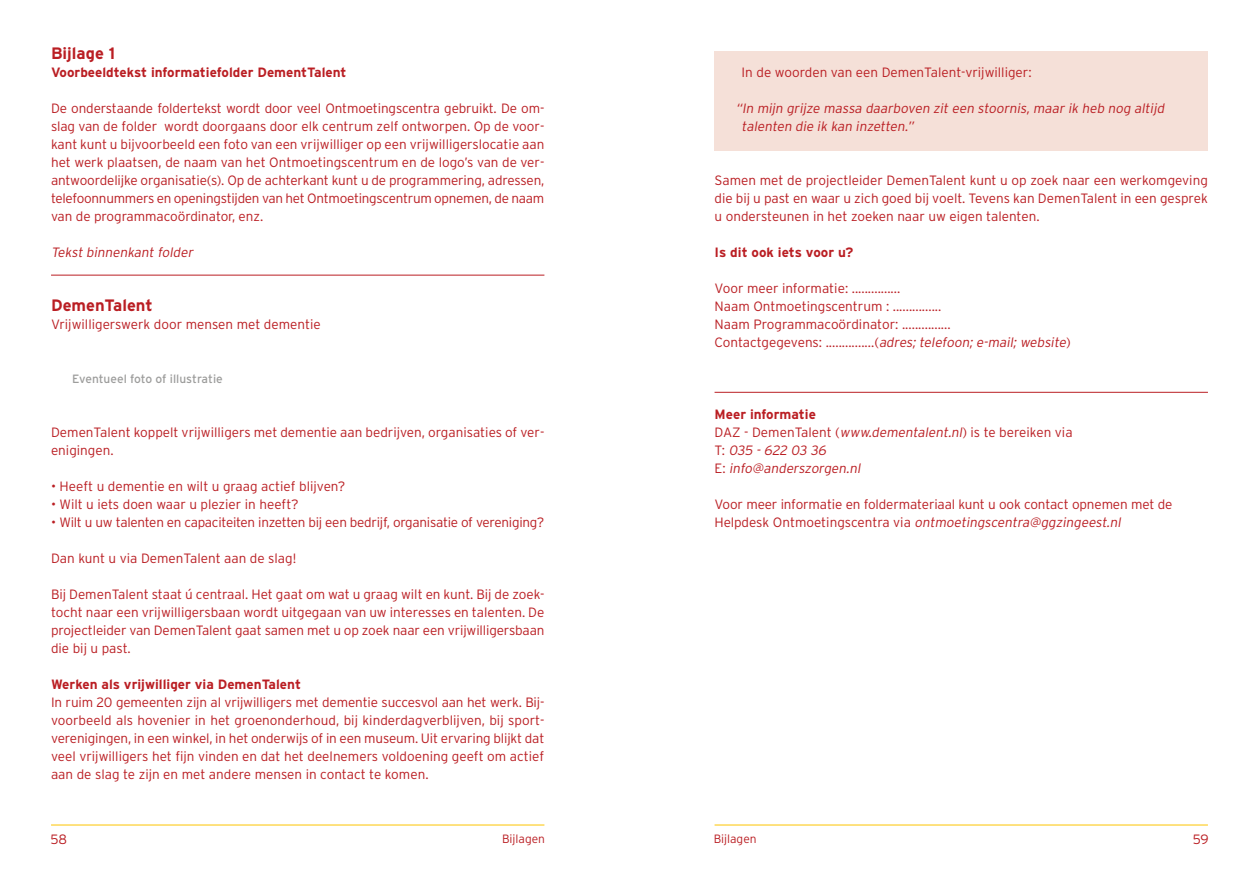
<style>
.page{position:relative;width:1259px;height:893px;background:#fff}
.page>*{position:absolute;margin:0;border:0;box-sizing:border-box;transform-origin:0 0}
.t1{font:700 16.5px "Interstate";color:#ba1e23}
.t2{font:300 13.5px/18px "Interstate";color:#ba1e23;text-align:justify}
.t3{font:italic 300 13.5px/18px "Interstate";color:#ba1e23}
.t4{font:700 13.5px "Interstate";color:#ba1e23}
.t5{font:300 13.5px "Interstate";letter-spacing:-.02em;color:#ba1e23}
.t6{font:12px "Interstate";color:#9d9d9c}
.t7{font:300 12px "Interstate";color:#ba1e23}
.s1{font-style:italic}
.s2{font-weight:700;font-style:normal}
.s3{font-style:normal}
</style>
<div class="page">
<div style="left:714px;top:51px;width:494px;height:100px;background:#f5e0d8"></div>
<hr style="left:51px;top:825px;width:493px;height:1px;background:#fdc500">
<hr style="left:714px;top:825px;width:494px;height:1px;background:#fdc500">
<hr style="left:714px;top:392px;width:494px;height:1px;background:#ba1e23">
<hr style="left:51px;top:275px;width:493px;height:1px;background:#ba1e23">
<p class="t1" style="left:51px;top:44px;width:65px">Bijlage 1</p>
<p class="t4" style="left:51px;top:65px;width:297px">Voorbeeldtekst informatiefolder DementTalent</p>
<p class="t2" style="left:51px;top:99px;width:495px">De onderstaande foldertekst wordt door veel Ontmoetingscentra gebruikt. De om&shy;slag van de folder wordt doorgaans door elk centrum zelf ontworpen. Op de voor&shy;kant kunt u bijvoorbeeld een foto van een vrijwilliger op een vrijwilligerslocatie aan het werk plaatsen, de naam van het Ontmoetingscentrum en de logo’s van de ver&shy;antwoordelijke organisatie(s). Op de achterkant kunt u de programmering, adressen, telefoonnummers en openingstijden van het Ontmoetingscentrum opnemen, de naam van de programmacoördinator, enz.</p>
<p class="t3" style="left:51px;top:243px;width:146px">Tekst binnenkant folder</p>
<p class="t1" style="left:51px;top:296px;width:103px">DemenTalent</p>
<p class="t2" style="left:51px;top:315px;width:271px">Vrijwilligerswerk door mensen met dementie</p>
<p class="t6" style="left:72px;top:372px;width:152px">Eventueel foto of illustratie</p>
<p class="t2" style="left:51px;top:423px;width:495px">DemenTalent koppelt vrijwilligers met dementie aan bedrijven, organisaties of ver&shy;enigingen.</p>
<p class="t2" style="left:51px;top:477px;width:296px">• Heeft u dementie en wilt u graag actief blijven?</p>
<p class="t2" style="left:51px;top:495px;width:249px">• Wilt u iets doen waar u plezier in heeft?</p>
<p class="t5" style="left:51px;top:515px;width:495px">• Wilt u uw talenten en capaciteiten inzetten bij een bedrijf, organisatie of vereniging?</p>
<p class="t2" style="left:51px;top:549px;width:247px">Dan kunt u via DemenTalent aan de slag!</p>
<p class="t2" style="left:51px;top:585px;width:495px">Bij DemenTalent staat ú centraal. Het gaat om wat u graag wilt en kunt. Bij de zoek&shy;tocht naar een vrijwilligersbaan wordt uitgegaan van uw interesses en talenten. De projectleider van DemenTalent gaat samen met u op zoek naar een vrijwilligersbaan die bij u past.</p>
<p class="t4" style="left:51px;top:677px;width:251px">Werken als vrijwilliger via DemenTalent</p>
<p class="t2" style="left:51px;top:693px;width:495px">In ruim 20 gemeenten zijn al vrijwilligers met dementie succesvol aan het werk. Bij&shy;voorbeeld als hovenier in het groenonderhoud, bij kinderdagverblijven, bij sport&shy;verenigingen, in een winkel, in het onderwijs of in een museum. Uit ervaring blijkt dat veel vrijwilligers het fijn vinden en dat het deelnemers voldoening geeft om actief aan de slag te zijn en met andere mensen in contact te komen.</p>
<p class="t2" style="left:741px;top:63px;width:292px">In de woorden van een DemenTalent-vrijwilliger:</p>
<p class="t3" style="left:741px;top:99px;width:426px;text-indent:-6px">“In mijn grijze massa daarboven zit een stoornis, maar ik heb nog altijd talenten die ik kan inzetten.”</p>
<p class="t2" style="left:714px;top:171px;width:495px">Samen met de projectleider DemenTalent kunt u op zoek naar een werkomgeving die bij u past en waar u zich goed bij voelt. Tevens kan DemenTalent in een gesprek u ondersteunen in het zoeken naar uw eigen talenten.</p>
<p class="t4" style="left:714px;top:245px;width:140px">I s dit ook iets voor u?</p>
<p class="t2" style="left:714px;top:279px;width:358px;text-align:left">Voor meer informatie: ...............<br>Naam Ontmoetingscentrum : ...............<br>Naam Programmacoördinator: ...............<br>Contactgegevens: ...............(<span class="s1">adres; telefoon; e-mail; website</span>)</p>
<p class="t3" style="left:714px;top:405px;width:359px"><span class="s2">Meer informatie<br></span><span class="s3">DAZ - DemenTalent (</span>www.dementalent.nl<span class="s3">) is te bereiken via<br>T:</span> 035 - 622 03 36<br><span class="s3">E :</span> info@anderszorgen.nl</p>
<p class="t2" style="left:714px;top:495px;width:459px">Voor meer informatie en foldermateriaal kunt u ook contact opnemen met de<br>H e l p d e s k O n t m o e t i n g s c e n t ra v i a <span class="s1">ontmoetingscentra@ggzingeest.nl</span></p>
<p class="t2" style="left:50px;top:830px;width:18px">58</p>
<p class="t7" style="left:502px;top:832px;width:44px">Bijlagen</p>
<p class="t7" style="left:713px;top:832px;width:44px">Bijlagen</p>
<p class="t2" style="left:1192px;top:830px;width:18px">59</p>
</div>
